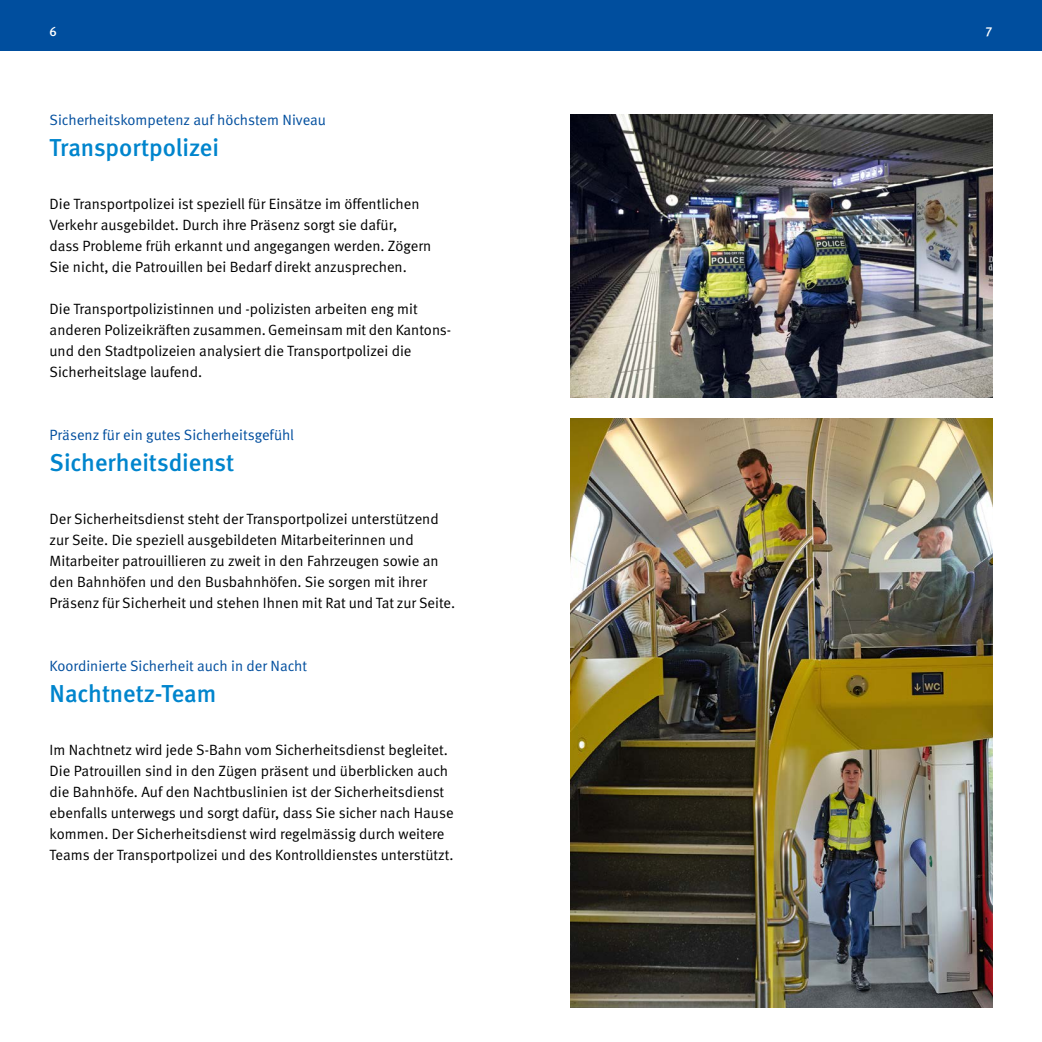
<style>
.page{position:relative;width:1042px;height:1042px;background:#fff}
.page>*{position:absolute;margin:0;border:0;box-sizing:border-box;transform-origin:0 0}
.Titel{font:24.5px "Meta Medium LF";color:#0085cd}
.Lauftext{font:14.88px/21px "Meta Normal LF";color:#000}
.Übertitel{font:14.88px "Meta Normal LF";color:#004e9e}
.t1{font:13.12px "Meta Medium LF";color:#fff}
</style>
<div class="page">
<div style="left:0;top:0;width:521px;height:50px;background:#004e9e"></div>
<div style="left:521px;top:0;width:521px;height:50px;background:#004e9e"></div>
<img style="left:570px;top:114px;width:422px;height:284px">
<img style="left:570px;top:419px;width:422px;height:588px">
<p class="t1" style="left:50px;top:24px;width:9px">6</p>
<p class="t1" style="left:985px;top:24px;width:9px">7</p>
<p class="Übertitel" style="left:50px;top:111px;width:278px">Sicherheitskompetenz auf höchstem Niveau</p>
<p class="Titel" style="left:50px;top:134px;width:171px">Transportpolizei</p>
<p class="Lauftext" style="left:50px;top:193px;width:383px">Die Transportpolizei ist speziell für Einsätze im öffentlichen Verkehr ausgebildet. Durch ihre Präsenz sorgt sie dafür,<br>dass Probleme früh erkannt und angegangen werden. Zögern Sie nicht, die Patrouillen bei Bedarf direkt anzusprechen.</p>
<p class="Lauftext" style="left:50px;top:298px;width:403px">Die Transportpolizistinnen und -polizisten arbeiten eng mit anderen Polizeikräften zusammen. Gemeinsam mit den Kantons&shy;und den Stadtpolizeien analysiert die Transportpolizei die Sicherheitslage laufend.</p>
<p class="Übertitel" style="left:50px;top:426px;width:246px">Präsenz für ein gutes Sicherheitsgefühl</p>
<p class="Titel" style="left:50px;top:449px;width:186px">Sicherheitsdienst</p>
<p class="Lauftext" style="left:50px;top:508px;width:407px">Der Sicherheitsdienst steht der Transportpolizei unterstützend zur Seite. Die speziell ausgebildeten Mitarbeiterinnen und Mitarbeiter patrouillieren zu zweit in den Fahrzeugen sowie an den Bahnhöfen und den Busbahnhöfen. Sie sorgen mit ihrer Präsenz für Sicherheit und stehen Ihnen mit Rat und Tat zur Seite.</p>
<p class="Übertitel" style="left:50px;top:657px;width:259px">Koordinierte Sicherheit auch in der Nacht</p>
<p class="Titel" style="left:50px;top:680px;width:168px">Nachtnetz-Team</p>
<p class="Lauftext" style="left:50px;top:739px;width:405px">Im Nachtnetz wird jede S-Bahn vom Sicherheitsdienst begleitet.<br>Die Patrouillen sind in den Zügen präsent und überblicken auch die Bahnhöfe. Auf den Nachtbuslinien ist der Sicherheitsdienst ebenfalls unterwegs und sorgt dafür, dass Sie sicher nach Hause kommen. Der Sicherheitsdienst wird regelmässig durch weitere Teams der Transportpolizei und des Kontrolldienstes unterstützt.</p>
</div>
